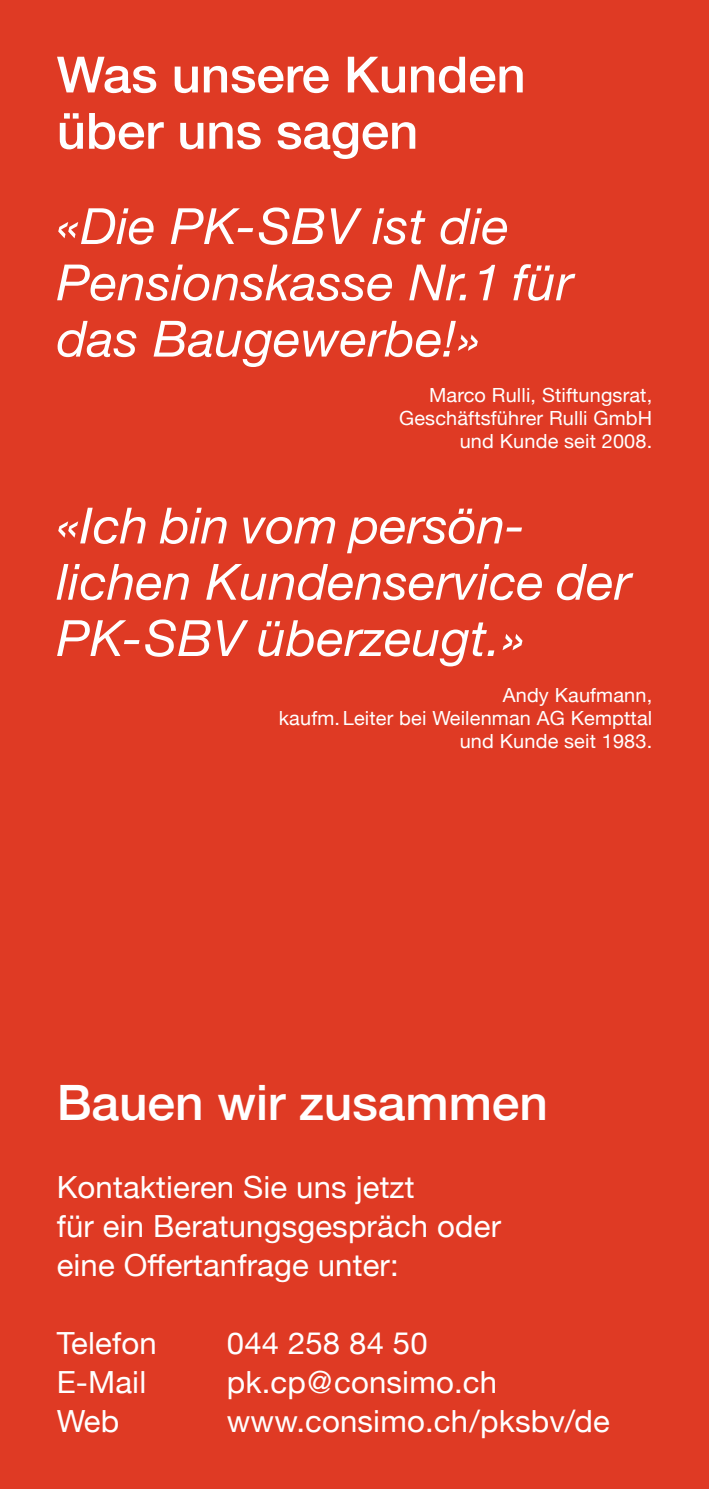
<style>
.page{position:relative;width:709px;height:1489px;background:#fff}
.page>*{position:absolute;margin:0;border:0;box-sizing:border-box;transform-origin:0 0}
.t1{font:italic 50px/56.2px "Helvetica Neue";letter-spacing:.005em;color:#fff}
.t2{font:500 50px/56.2px "Helvetica Neue";color:#fff}
.t3{font:500 48.75px "Helvetica Neue";color:#fff}
.t4{font:30.5px/39px "Helvetica Neue";letter-spacing:.005em;color:#fff}
.t5{font:19.5px/23px "Helvetica Neue";letter-spacing:.01em;color:#fff;text-align:right}
</style>
<div class="page">
<div style="left:0;top:0;width:709px;height:1488px;background:#df3a24"></div>
<h1 class="t2" style="left:57px;top:42px;width:470px">Was unsere Kunden über uns sagen</h1>
<h1 class="t1" style="left:57px;top:201px;width:518px">«Die PK-SBV ist die<br>Pensionskasse Nr. 1 für das Baugewerbe!»</h1>
<p class="t5" style="left:399px;top:385px;width:255px">Marco Rulli, Stiftungsrat,<br>Geschäftsführer Rulli GmbH und Kunde seit 2008.</p>
<h1 class="t1" style="left:57px;top:500px;width:576px">«Ich bin vom persön&shy;lichen Kundenservice der<br>PK-SBV überzeugt.»</h1>
<p class="t5" style="left:279px;top:684px;width:375px">Andy Kaufmann,<br>kaufm. Leiter bei Weilenman AG Kempttal und Kunde seit 1983.</p>
<h2 class="t3" style="left:57px;top:1063px;width:493px">Bauen wir zusammen</h2>
<p class="t4" style="left:57px;top:1169px;width:446px">Kontaktieren Sie uns jetzt<br>für ein Beratungsgespräch oder eine Offertanfrage unter:</p>
<p class="t4" style="left:57px;top:1325px;width:102px">Telefon</p>
<p class="t4" style="left:227px;top:1325px;width:202px">044 258 84 50</p>
<p class="t4" style="left:57px;top:1364px;width:91px">E-Mail</p>
<p class="t4" style="left:227px;top:1364px;width:272px">pk.cp@consimo.ch</p>
<p class="t4" style="left:57px;top:1403px;width:64px">Web</p>
<p class="t4" style="left:227px;top:1403px;width:384px">www.consimo.ch/pksbv/de</p>
</div>
